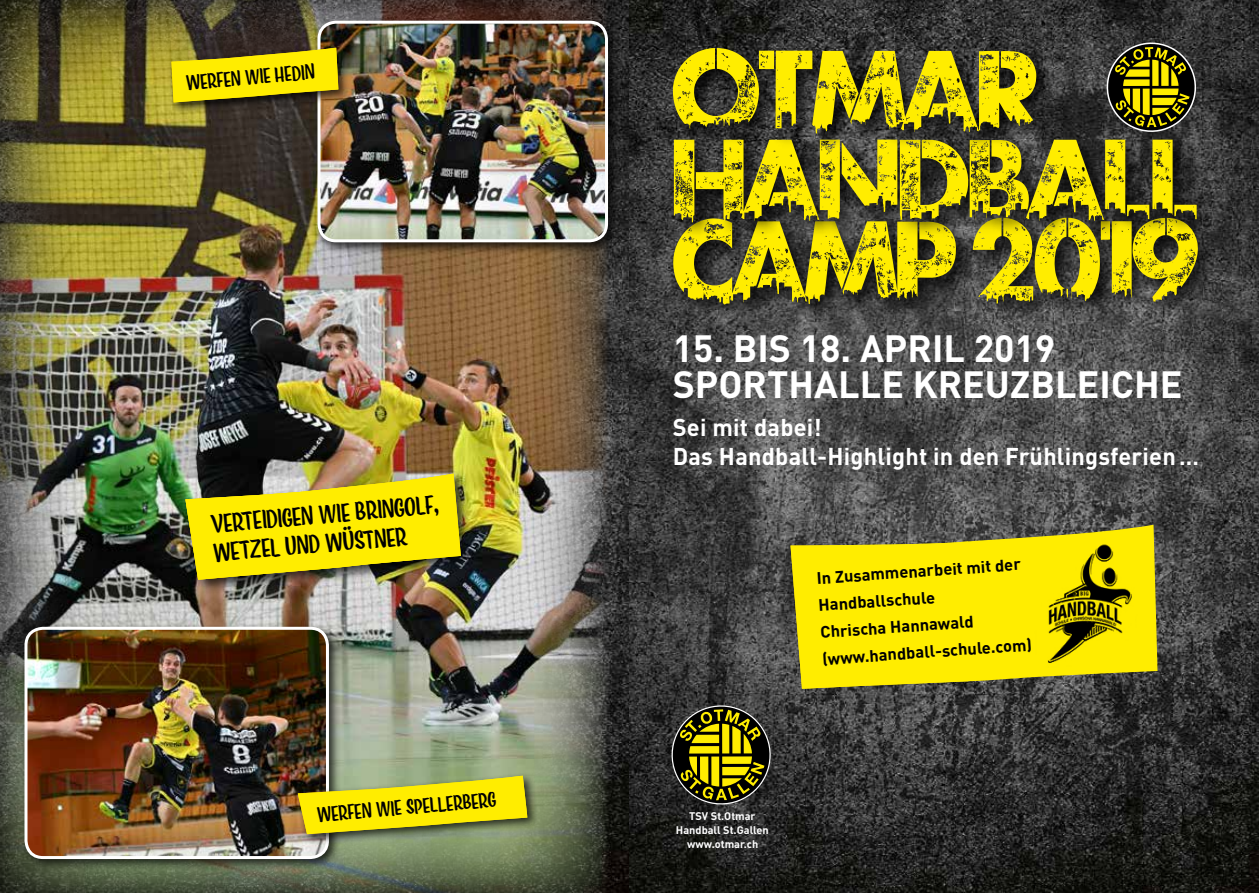
<style>
.page{position:relative;width:1259px;height:893px;background:#fff}
.page>*{position:absolute;margin:0;border:0;box-sizing:border-box;transform-origin:0 0}
.t1{font:700 37.5px/36px "DIN";color:#fff}
.t2{font:700 24px/28.8px "DIN";letter-spacing:.01em;color:#fff}
.t3{font:24px/28.8px "Eds Market Narrow";color:#000}
.t4{font:19.5px "Eds Market Narrow";color:#000}
.t5{font:700 16.5px/27px "DIN";color:#000}
.t6{font:700 10.95px/14px "DIN";color:#fff;text-align:center}
</style>
<div class="page">
<img style="left:608px;top:0;width:651px;height:893px">
<img style="left:0;top:0;width:608px;height:893px">
<div style="left:313px;top:17px;width:307px;height:238px;background:#000;opacity:.75"></div>
<img style="left:319px;top:22px;width:287px;height:219px">
<div style="left:317px;top:21px;width:291px;height:221px;border:3px solid #fff;border-radius:17px"></div>
<div style="left:20px;top:623px;width:321px;height:248px;background:#000;opacity:.75"></div>
<img style="left:26px;top:628px;width:301px;height:229px">
<div style="left:24px;top:627px;width:305px;height:232px;border:3px solid #fff;border-radius:17px"></div>
<div style="left:294px;top:772px;width:245px;height:74px;background:#000;opacity:.75"></div>
<svg style="left:298px;top:776px;width:229px;height:58px;background:#d3ca1d"></svg>
<div style="left:168px;top:44px;width:182px;height:71px;background:#000;opacity:.75"></div>
<svg style="left:171px;top:48px;width:167px;height:54px;background:#d1c109"></svg>
<svg style="left:790px;top:525px;width:367px;height:164px;background:#dfd00e"></svg>
<img style="left:1032px;top:526px;width:116px;height:159px">
<svg style="left:667px;top:701px;width:108px;height:108px;background:#595418"></svg>
<div style="left:181px;top:469px;width:295px;height:126px;background:#000;opacity:.75"></div>
<img style="left:185px;top:473px;width:276px;height:107px">
<div style="left:668px;top:213px;width:550px;height:111px;background:#000;opacity:.75"></div>
<svg style="left:671px;top:241px;width:527px;height:63px;background:#8f871a"></svg>
<div style="left:669px;top:135px;width:548px;height:106px;background:#000;opacity:.75"></div>
<svg style="left:672px;top:38px;width:528px;height:185px;background:#756f1d"></svg>
<p class="t4" style="left:185px;top:69px;width:131px;rotate:-5deg">Werfen wie hedin</p>
<h2 class="t3" style="left:210px;top:511px;width:230px;rotate:-5deg">Verteidigen wie bringolf,<br>Wetzel und Wüstner</h2>
<p class="t4" style="left:316px;top:802px;width:181px;rotate:-5deg">Werfen wie Spellerberg</p>
<h1 class="t1" style="left:673px;top:329px;width:511px">15. BIS 18. APRIL 2019<br>SPORTHALLE KREUZBLEICHE</h1>
<h2 class="t2" style="left:673px;top:412px;width:528px">Sei mit dabei!<br>Das Handball-Highlight in den Frühlingsferien …</h2>
<p class="t5" style="left:815px;top:564px;width:212px;rotate:-4deg">In Zusammenarbeit mit der<br>Handballschule<br>Chrischa Hannawald (www.handball-schule.com)</p>
<p class="t6" style="left:676px;top:809px;width:94px">TSV St.Otmar<br>Handball St.Gallen www.otmar.ch</p>
</div>
